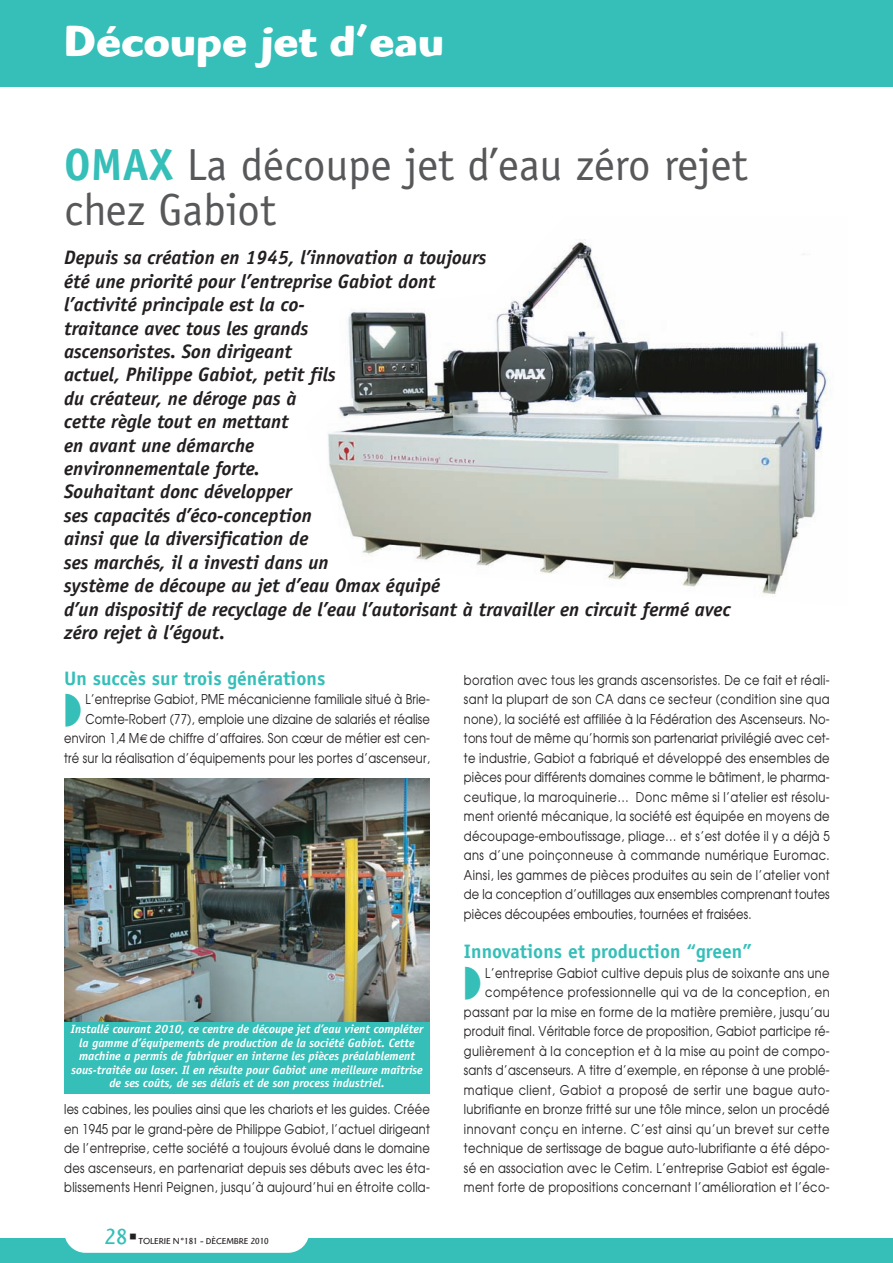
<style>
.page{position:relative;width:893px;height:1263px;background:#fff}
.page>*{position:absolute;margin:0;border:0;box-sizing:border-box;transform-origin:0 0}
.t1{font:45px/45px "Officina Sans";color:#57585a}
.t2{font:700 45px "Highlander";color:#fff}
.t3{font:22.5px "Highlander";color:#35bfb8}
.t4{font:italic 700 19.5px/23.4px "Officina Sans";color:#231f20}
.t5{font:700 19.5px "Officina Sans";color:#35bfb8}
.t6{font:13.5px/19.5px "Avant Garde";letter-spacing:.025em;color:#231f20;text-align:right;scale:.85 1}
.t7{font:italic 700 12px/13.5px "Officina Sans";color:#fff;text-align:center}
.t8{font:9px "Highlander";color:#231f20}
.s1{font-weight:700;color:#35bfb8}
</style>
<div class="page">
<div style="left:0;top:0;width:893px;height:87px;background:#35bfb8"></div>
<div style="left:0;top:1237px;width:893px;height:25px;background:#35bfb8"></div>
<div style="left:64px;top:1209px;width:245px;height:43px;background:#fff;border-radius:21px"></div>
<img style="left:327px;top:239px;width:501px;height:355px">
<div style="left:64px;top:1021px;width:366px;height:72px;background:#35bfb8"></div>
<img style="left:64px;top:778px;width:366px;height:243px">
<h1 class="t2" style="left:64px;top:26px;width:381px">Découpe jet d’eau</h1>
<h1 class="t1" style="left:64px;top:146px;width:685px"><span class="s1">OMAX</span> La découpe jet d’eau zéro rejet chez Gabiot</h1>
<p class="t4" style="left:64px;top:247px;width:668px">Depuis sa création en 1945, l’innovation a toujours<br>été une priorité pour l’entreprise Gabiot dont<br>l’activité principale est la co-<br>traitance avec tous les grands<br>ascensoristes. Son dirigeant<br>actuel, Philippe Gabiot, petit fils<br>du créateur, ne déroge pas à<br>cette règle tout en mettant<br>en avant une démarche<br>environnementale forte.<br>Souhaitant donc développer<br>ses capacités d’éco-conception<br>ainsi que la diversification de<br>ses marchés, il a investi dans un<br>système de découpe au jet d’eau Omax équipé<br>d’un dispositif de recyclage de l’eau l’autorisant à travailler en circuit fermé avec zéro rejet à l’égout.</p>
<h3 class="t5" style="left:64px;top:670px;width:263px">Un succès sur trois générations</h3>
<p class="t6" style="left:64px;top:690px;width:432px">L’entreprise Gabiot, PME mécanicienne familiale situé à Brie-Comte-Robert (77), emploie une dizaine de salariés et réalise environ 1,4 M de chiffre d’affaires. Son cœur de métier est cen&shy;tré sur la réalisation d’équipements pour les portes d’ascenseur,</p>
<p class="t7" style="left:71px;top:1023px;width:354px">Installé courant 2010, ce centre de découpe jet d’eau vient compléter la gamme d’équipements de production de la société Gabiot. Cette machine a permis de fabriquer en interne les pièces préalablement sous-traitée au laser. Il en résulte pour Gabiot une meilleure maîtrise de ses coûts, de ses délais et de son process industriel.</p>
<p class="t6" style="left:64px;top:1100px;width:432px;text-align:justify">les cabines, les poulies ainsi que les chariots et les guides. Créée en 1945 par le grand-père de Philippe Gabiot, l’actuel dirigeant de l’entreprise, cette société a toujours évolué dans le domaine des ascenseurs, en partenariat depuis ses débuts avec les éta&shy;blissements Henri Peignen, jusqu’à aujourd’hui en étroite colla-</p>
<h2 class="t3" style="left:105px;top:1228px;width:24px">28</h2>
<p class="t8" style="left:139px;top:1237px;width:131px">TOLERIE N°181 - DÈCEMBRE 2010</p>
<p class="t6" style="left:464px;top:671px;width:432px;text-align:justify">boration avec tous les grands ascensoristes. De ce fait et réali&shy;sant la plupart de son CA dans ce secteur (condition sine qua none), la société est affiliée à la Fédération des Ascenseurs. No&shy;tons tout de même qu’hormis son partenariat privilégié avec cet&shy;te industrie, Gabiot a fabriqué et développé des ensembles de pièces pour différents domaines comme le bâtiment, le pharma&shy;ceutique, la maroquinerie… Donc même si l’atelier est résolu&shy;ment orienté mécanique, la société est équipée en moyens de découpage-emboutissage, pliage… et s’est dotée il y a déjà 5 ans d’une poinçonneuse à commande numérique Euromac.<br>Ainsi, les gammes de pièces produites au sein de l’atelier vont de la conception d’outillages aux ensembles comprenant toutes pièces découpées embouties, tournées et fraisées.</p>
<h3 class="t5" style="left:464px;top:943px;width:290px">Innovations et production “green”</h3>
<p class="t6" style="left:464px;top:963px;width:432px">L’entreprise Gabiot cultive depuis plus de soixante ans une compétence professionnelle qui va de la conception, en passant par la mise en forme de la matière première, jusqu’au produit final. Véritable force de proposition, Gabiot participe ré&shy;gulièrement à la conception et à la mise au point de compo&shy;sants d’ascenseurs. A titre d’exemple, en réponse à une problé&shy;matique client, Gabiot a proposé de sertir une bague auto&shy;lubrifiante en bronze fritté sur une tôle mince, selon un procédé innovant conçu en interne. C’est ainsi qu’un brevet sur cette technique de sertissage de bague auto-lubrifiante a été dépo&shy;sé en association avec le Cetim. L’entreprise Gabiot est égale&shy;ment forte de propositions concernant l’amélioration et l’éco-</p>
</div>
